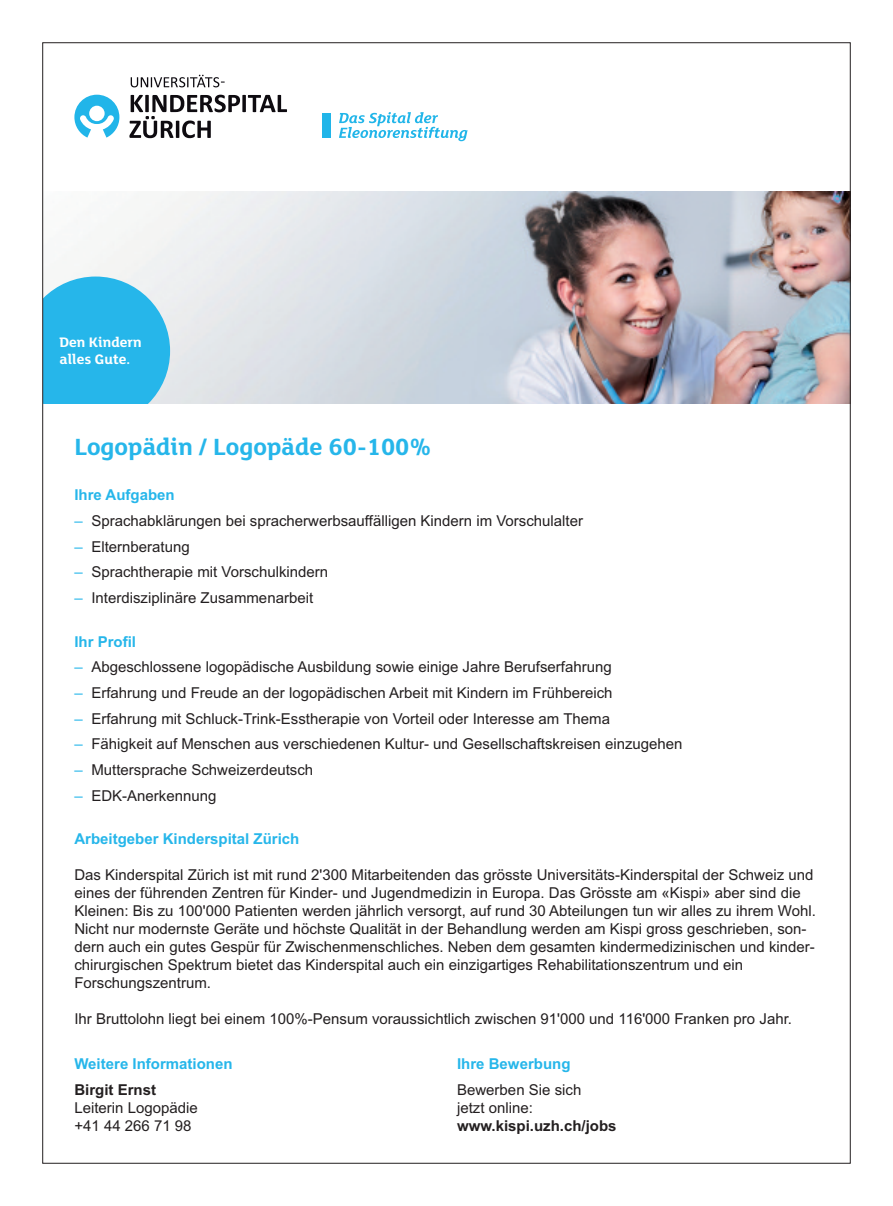
<style>
.page{position:relative;width:893px;height:1206px;background:#fff}
.page>*{position:absolute;margin:0;border:0;box-sizing:border-box;transform-origin:0 0}
.t1{font:700 25.5px "FS Lola";color:#26b6ea}
.t2{font:15px/18px "Arial";color:#231f20}
.t3{font:700 15px "Arial";color:#26b6ea}
.t4{font:700 15px "Arial";color:#231f20}
.t5{font:700 15px/16.5px "FS Lola";color:#fff}
.s1{color:#26b6ea}
</style>
<div class="page">
<img style="left:47px;top:191px;width:801px;height:213px">
<div style="left:21px;top:276px;width:149px;height:149px;background:#26b6ea;border-radius:50%"></div>
<div style="left:34px;top:404px;width:816px;height:30px;background:#fff"></div>
<div style="left:9px;top:285px;width:34px;height:136px;background:#fff"></div>
<div style="left:322px;top:113px;width:8px;height:25px;background:#21b5e9"></div>
<svg style="left:339px;top:112px;width:129px;height:29px"></svg>
<svg style="left:129px;top:95px;width:158px;height:43px"></svg>
<svg style="left:131px;top:75px;width:94px;height:12px"></svg>
<svg style="left:74px;top:95px;width:45px;height:43px"></svg>
<p class="t5" style="left:60px;top:336px;width:84px">Den Kindern alles Gute.</p>
<h1 class="t1" style="left:74px;top:439px;width:358px">Logopädin / Logopäde 60-100%</h1>
<p class="t3" style="left:74px;top:486px;width:102px">Ihre Aufgaben</p>
<p class="t2" style="left:74px;top:511px;width:510px"><span class="s1">–</span> Sprachabklärungen bei spracherwerbsauffälligen Kindern im Vorschulalter</p>
<p class="t2" style="left:74px;top:537px;width:117px"><span class="s1">–</span> Elternberatung</p>
<p class="t2" style="left:74px;top:563px;width:255px"><span class="s1">–</span> Sprachtherapie mit Vorschulkindern</p>
<p class="t2" style="left:74px;top:588px;width:240px"><span class="s1">–</span> Interdisziplinäre Zusammenarbeit</p>
<p class="t3" style="left:74px;top:632px;width:63px">Ihr Profil</p>
<p class="t2" style="left:74px;top:658px;width:539px"><span class="s1">–</span> Abgeschlossene logopädische Ausbildung sowie einige Jahre Berufserfahrung</p>
<p class="t2" style="left:74px;top:683px;width:540px"><span class="s1">–</span> Erfahrung und Freude an der logopädischen Arbeit mit Kindern im Frühbereich</p>
<p class="t2" style="left:74px;top:709px;width:537px"><span class="s1">–</span> Erfahrung mit Schluck-Trink-Esstherapie von Vorteil oder Interesse am Thema</p>
<p class="t2" style="left:74px;top:735px;width:610px"><span class="s1">–</span> Fähigkeit auf Menschen aus verschiedenen Kultur- und Gesellschaftskreisen einzugehen</p>
<p class="t2" style="left:74px;top:760px;width:240px"><span class="s1">–</span> Muttersprache Schweizerdeutsch</p>
<p class="t2" style="left:74px;top:786px;width:144px"><span class="s1">–</span> EDK-Anerkennung</p>
<p class="t3" style="left:74px;top:830px;width:227px">Arbeitgeber Kinderspital Zürich</p>
<p class="t2" style="left:74px;top:866px;width:743px">Das Kinderspital Zürich ist mit rund 2'300 Mitarbeitenden das grösste Universitäts-Kinderspital der Schweiz und eines der führenden Zentren für Kinder- und Jugendmedizin in Europa. Das Grösste am «Kispi» aber sind die Kleinen: Bis zu 100'000 Patienten werden jährlich versorgt, auf rund 30 Abteilungen tun wir alles zu ihrem Wohl.<br>Nicht nur modernste Geräte und höchste Qualität in der Behandlung werden am Kispi gross geschrieben, son&shy;dern auch ein gutes Gespür für Zwischenmenschliches. Neben dem gesamten kindermedizinischen und kinder&shy;chirurgischen Spektrum bietet das Kinderspital auch ein einzigartiges Rehabilitationszentrum und ein Forschungszentrum.</p>
<p class="t2" style="left:74px;top:1010px;width:719px">Ihr Bruttolohn liegt bei einem 100%-Pensum voraussichtlich zwischen 91'000 und 116'000 Franken pro Jahr.</p>
<p class="t3" style="left:457px;top:1055px;width:115px">Ihre Bewerbung</p>
<p class="t2" style="left:457px;top:1080px;width:126px">Bewerben Sie sich jetzt online:</p>
<p class="t4" style="left:457px;top:1116px;width:161px">www.kispi.uzh.ch/jobs</p>
<p class="t3" style="left:74px;top:1055px;width:160px">Weitere Informationen</p>
<p class="t4" style="left:74px;top:1080px;width:83px">Birgit Ernst</p>
<p class="t2" style="left:74px;top:1098px;width:125px">Leiterin Logopädie +41 44 266 71 98</p>
</div>
